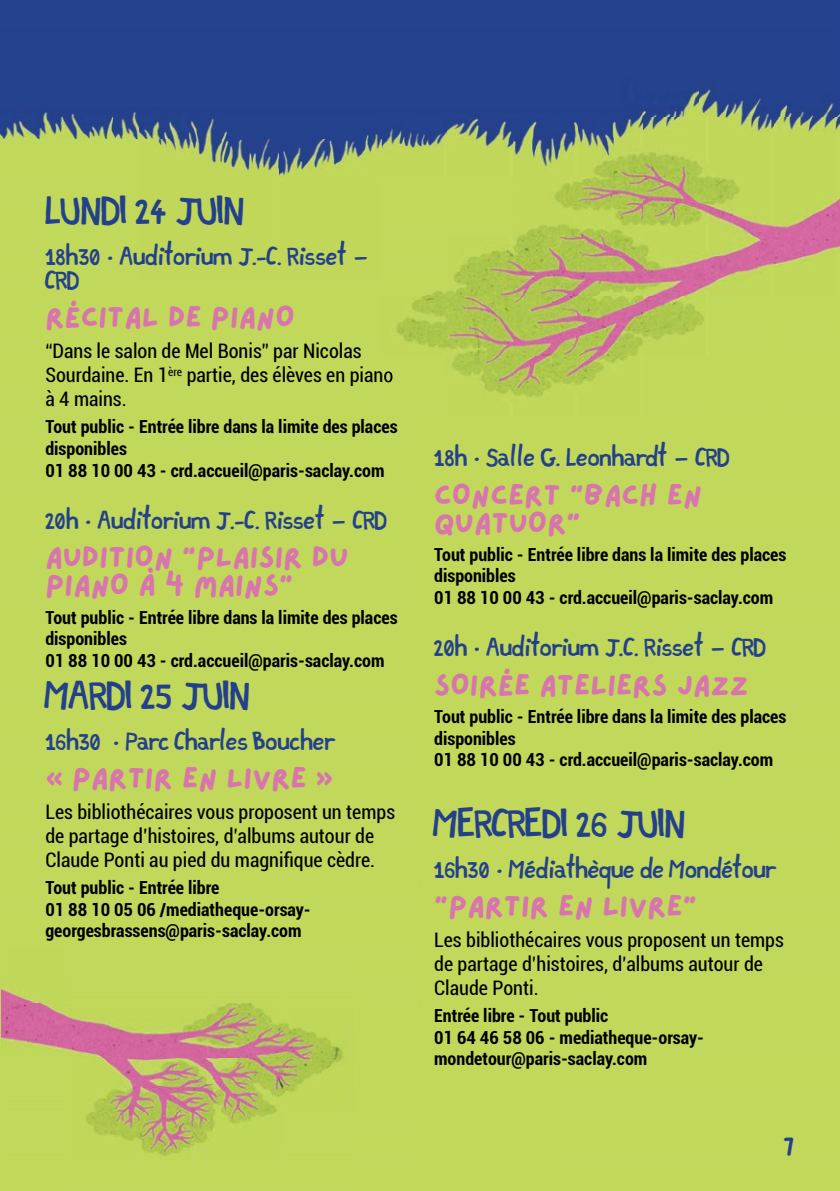
<style>
.page{position:relative;width:840px;height:1191px;background:#fff}
.page>*{position:absolute;margin:0;border:0;box-sizing:border-box;transform-origin:0 0}
.t1{font:34px "Sous Le Soleil exactement 3";color:#24408b}
.t2{font:30px/28px "Lazydog";color:#d975ad}
.t3{font:22px/24px "Sous Le Soleil exactement 3";color:#24408b}
.t4{font:22px "Lazydog";color:#24408b}
.t5{font:condensed 20px/24px "Roboto";color:#000001}
.t6{font:700 condensed 18px/21.6px "Roboto";color:#000001}
</style>
<div class="page">
<div style="left:0;top:0;width:419px;height:140px;background:#24428d"></div>
<div style="left:419px;top:0;width:420px;height:118px;background:#24428d"></div>
<img style="left:0;top:140px;width:382px;height:140px">
<div style="left:0;top:280px;width:419px;height:560px;background:#c1d85b"></div>
<div style="left:419px;top:416px;width:420px;height:775px;background:#c1d85b"></div>
<div style="left:0;top:840px;width:140px;height:140px;background:#c1d85b"></div>
<div style="left:140px;top:840px;width:140px;height:109px;background:#c1d85b"></div>
<div style="left:280px;top:840px;width:140px;height:140px;background:#c1d85b"></div>
<div style="left:0;top:980px;width:70px;height:211px;background:#c1d85b"></div>
<div style="left:350px;top:980px;width:70px;height:211px;background:#c1d85b"></div>
<div style="left:70px;top:1166px;width:280px;height:25px;background:#c0d85b"></div>
<div style="left:182px;top:367px;width:200px;height:19px;background:#c1d85b"></div>
<img style="left:382px;top:118px;width:457px;height:298px">
<img style="left:382px;top:367px;width:11px;height:19px">
<img style="left:1px;top:949px;width:354px;height:217px">
<h1 class="t1" style="left:45px;top:192px;width:200px">LUNDI 24 JUIN</h1>
<p class="t3" style="left:45px;top:245px;width:326px">18h30 · Auditorium J.-C. Risset –<br>CRD</p>
<h2 class="t2" style="left:45px;top:301px;width:251px">RÉCITAL DE PIANO</h2>
<p class="t5" style="left:45px;top:338px;width:349px">“Dans le salon de Mel Bonis” par Nicolas<br>Sourdaine. En 1<sup>ère</sup> partie, des élèves en piano à 4 mains.</p>
<p class="t6" style="left:45px;top:415px;width:353px">Tout public - Entrée libre dans la limite des places disponibles<br>01 88 10 00 43 - crd.accueil@paris-saclay.com</p>
<p class="t3" style="left:45px;top:509px;width:343px">20h · Auditorium J.-C. Risset – CRD</p>
<h2 class="t2" style="left:45px;top:541px;width:304px">AUDITION "PLAISIR DU<br>PIANO À 4 MAINS"</h2>
<p class="t6" style="left:45px;top:606px;width:353px">Tout public - Entrée libre dans la limite des places disponibles<br>01 88 10 00 43 - crd.accueil@paris-saclay.com</p>
<h1 class="t1" style="left:45px;top:677px;width:206px">MARDI 25 JUIN</h1>
<p class="t3" style="left:45px;top:730px;width:290px">16h30 · Parc Charles Boucher</p>
<h2 class="t2" style="left:45px;top:761px;width:289px">« PARTIR EN LIVRE »</h2>
<p class="t5" style="left:45px;top:799px;width:351px">Les bibliothécaires vous proposent un temps de partage d’histoires, d’albums autour de<br>Claude Ponti au pied du magnifique cèdre.</p>
<p class="t6" style="left:45px;top:876px;width:267px">Tout public - Entrée libre<br>01 88 10 05 06 /mediatheque-orsay&shy;georgesbrassens@paris-saclay.com</p>
<p class="t3" style="left:434px;top:446px;width:297px">18h · Salle G. Leonhardt – CRD</p>
<h2 class="t2" style="left:434px;top:478px;width:269px">CONCERT "BACH EN<br>QUATUOR"</h2>
<p class="t6" style="left:434px;top:543px;width:353px">Tout public - Entrée libre dans la limite des places disponibles<br>01 88 10 00 43 - crd.accueil@paris-saclay.com</p>
<p class="t3" style="left:434px;top:637px;width:333px">20h · Auditorium J.C. Risset – CRD</p>
<h2 class="t2" style="left:434px;top:668px;width:315px">SOIRÉE ATELIERS JAZZ</h2>
<p class="t6" style="left:434px;top:705px;width:353px">Tout public - Entrée libre dans la limite des places disponibles<br>01 88 10 00 43 - crd.accueil@paris-saclay.com</p>
<h1 class="t1" style="left:434px;top:805px;width:253px">MERCREDI 26 JUIN</h1>
<p class="t3" style="left:434px;top:858px;width:342px">16h30 · Médiathèque de Mondétour</p>
<h2 class="t2" style="left:434px;top:889px;width:264px">"PARTIR EN LIVRE"</h2>
<p class="t5" style="left:434px;top:927px;width:351px">Les bibliothécaires vous proposent un temps de partage d’histoires, d’albums autour de<br>Claude Ponti.</p>
<p class="t6" style="left:434px;top:1004px;width:271px">Entrée libre - Tout public<br>01 64 46 58 06 - mediatheque-orsay&shy;mondetour@paris-saclay.com</p>
<p class="t4" style="left:782px;top:1131px;width:13px">7</p>
</div>
